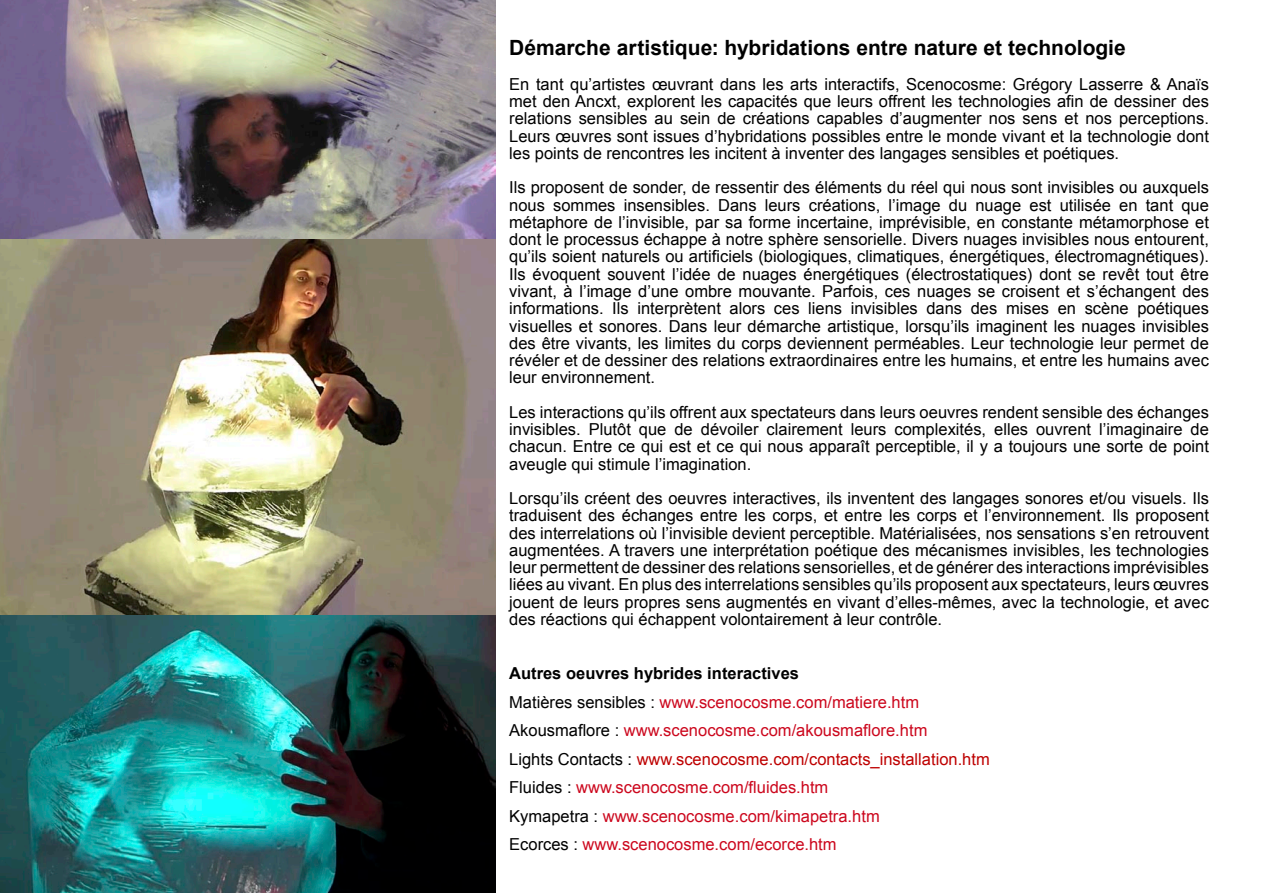
<style>
.page{position:relative;width:1263px;height:893px;background:#fff}
.page>*{position:absolute;margin:0;border:0;box-sizing:border-box;transform-origin:0 0}
.t1{font:700 21px "Arial";color:#000}
.t2{font:16.5px/17.2px "Arial";color:#000;text-align:justify}
.t3{font:16.5px "Arial";color:#cc071d}
.t4{font:700 16.5px/28.5px "Arial";color:#000}
.t5{font:16.5px "Arial";color:#be0000}
.s1{font-weight:400}
.s2{font-weight:400;color:#cc071d}
.s3{color:#000}
</style>
<div class="page">
<img style="left:0;top:0;width:495px;height:893px">
<p class="t1" style="left:509px;top:34px;width:618px">Démarche artistique: hybridations entre nature et technologie</p>
<p class="t2" style="left:509px;top:76px;width:701px">En tant qu’artistes œuvrant dans les arts interactifs, Scenocosme: Grégory Lasserre &amp; Anaïs met den Ancxt, explorent les capacités que leurs offrent les technologies afin de dessiner des relations sensibles au sein de créations capables d’augmenter nos sens et nos perceptions.<br>Leurs œuvres sont issues d’hybridations possibles entre le monde vivant et la technologie dont les points de rencontres les incitent à inventer des langages sensibles et poétiques.</p>
<p class="t2" style="left:509px;top:179px;width:701px">Ils proposent de sonder, de ressentir des éléments du réel qui nous sont invisibles ou auxquels nous sommes insensibles. Dans leurs créations, l’image du nuage est utilisée en tant que métaphore de l’invisible, par sa forme incertaine, imprévisible, en constante métamorphose et dont le processus échappe à notre sphère sensorielle. Divers nuages invisibles nous entourent, qu’ils soient naturels ou artificiels (biologiques, climatiques, énergétiques, électromagnétiques).<br>Ils évoquent souvent l’idée de nuages énergétiques (électrostatiques) dont se revêt tout être vivant, à l’image d’une ombre mouvante. Parfois, ces nuages se croisent et s’échangent des informations. Ils interprètent alors ces liens invisibles dans des mises en scène poétiques visuelles et sonores. Dans leur démarche artistique, lorsqu’ils imaginent les nuages invisibles des être vivants, les limites du corps deviennent perméables. Leur technologie leur permet de révéler et de dessiner des relations extraordinaires entre les humains, et entre les humains avec leur environnement.</p>
<p class="t2" style="left:509px;top:403px;width:701px">Les interactions qu’ils offrent aux spectateurs dans leurs oeuvres rendent sensible des échanges invisibles. Plutôt que de dévoiler clairement leurs complexités, elles ouvrent l’imaginaire de chacun. Entre ce qui est et ce qui nous apparaît perceptible, il y a toujours une sorte de point aveugle qui stimule l’imagination.</p>
<p class="t2" style="left:509px;top:490px;width:701px">Lorsqu’ils créent des oeuvres interactives, ils inventent des langages sonores et/ou visuels. Ils traduisent des échanges entre les corps, et entre les corps et l’environnement. Ils proposent des interrelations où l’invisible devient perceptible. Matérialisées, nos sensations s’en retrouvent augmentées. A travers une interprétation poétique des mécanismes invisibles, les technologies leur permettent de dessiner des relations sensorielles, et de générer des interactions imprévisibles liées au vivant. En plus des interrelations sensibles qu’ils proposent aux spectateurs, leurs œuvres jouent de leurs propres sens augmentés en vivant d’elles-mêmes, avec la technologie, et avec des réactions qui échappent volontairement à leur contrôle.</p>
<p class="t4" style="left:509px;top:659px;width:411px">Autres oeuvres hybrides interactives<br><span class="s1">Matières sensibles :</span> <span class="s2">www.scenocosme.com/matiere.htm</span></p>
<p class="t3" style="left:509px;top:719px;width:420px"><span class="s3">Akousmaflore :</span> www.scenocosme.com/akousmaflore.htm</p>
<p class="t5" style="left:509px;top:748px;width:482px"><span class="s3">Lights Contacts :</span> www.scenocosme.com/contacts_installation.htm</p>
<p class="t3" style="left:509px;top:776px;width:321px"><span class="s3">Fluides :</span> www.scenocosme.com/fluides.htm</p>
<p class="t3" style="left:509px;top:805px;width:372px"><span class="s3">Kymapetra :</span> www.scenocosme.com/kimapetra.htm</p>
<p class="t3" style="left:509px;top:833px;width:329px"><span class="s3">Ecorces :</span> www.scenocosme.com/ecorce.htm</p>
</div>
